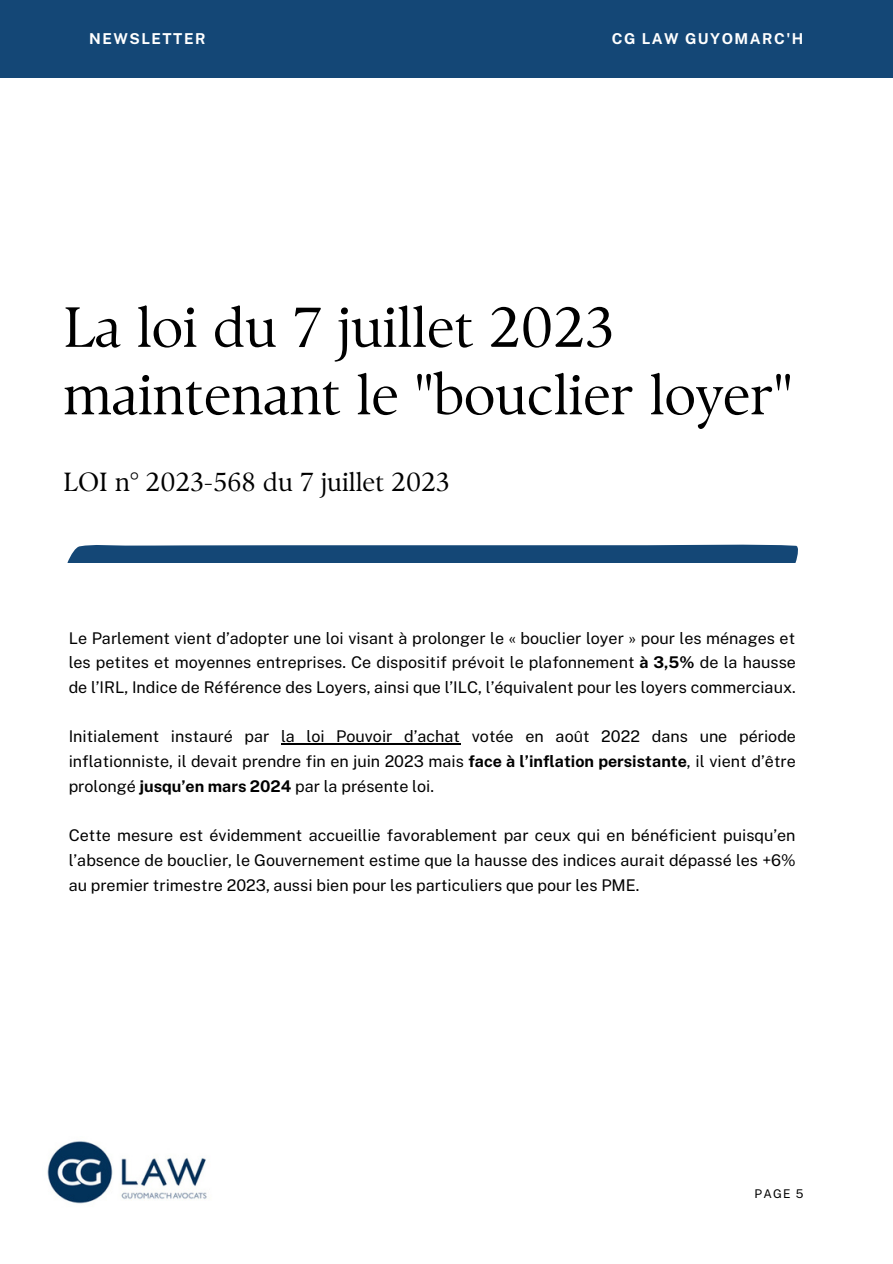
<style>
.page{position:relative;width:893px;height:1264px;background:#fff}
.page>*{position:absolute;margin:0;border:0;box-sizing:border-box;transform-origin:0 0}
.t1{font:56.55px/67.5px "TY Serif D";color:#000}
.t2{font:26.25px "TY Serif D";color:#000}
.t3{font:16.2px/24.8px "Public Sans";color:#000;text-align:justify}
.t4{font:700 15px "Public Sans";letter-spacing:.1em;color:#fff}
.t5{font:12px "Public Sans";color:#000}
.s1{font-weight:700}
</style>
<div class="page">
<div style="left:0;top:0;width:892px;height:77px;background:#144776"></div>
<img style="left:47px;top:1141px;width:160px;height:63px">
<hr style="left:281px;top:743px;width:179px;height:1px;background:#000">
<svg style="left:67px;top:544px;width:731px;height:18px;background:#255580"></svg>
<p class="t4" style="left:89px;top:30px;width:118px">NEWSLETTER</p>
<p class="t4" style="left:612px;top:30px;width:193px">CG LAW GUYOMARC'H</p>
<p class="t1" style="left:64px;top:293px;width:730px">La loi du 7 juillet 2023 maintenant le "bouclier loyer"</p>
<p class="t2" style="left:64px;top:466px;width:387px">LOI n° 2023-568 du 7 juillet 2023</p>
<p class="t3" style="left:69px;top:625px;width:728px">Le Parlement vient d’adopter une loi visant à prolonger le « bouclier loyer » pour les ménages et les petites et moyennes entreprises. Ce dispositif prévoit le plafonnement <span class="s1">à 3,5%</span> de la hausse de l’IRL, Indice de Référence des Loyers, ainsi que l’ILC, l’équivalent pour les loyers commerciaux.</p>
<p class="t3" style="left:69px;top:724px;width:728px">Initialement instauré par la loi Pouvoir d’achat votée en août 2022 dans une période inflationniste, il devait prendre fin en juin 2023 mais <span class="s1">face à l’inflation persistante</span>, il vient d’être prolongé <span class="s1">jusqu’en mars 2024</span> par la présente loi.</p>
<p class="t3" style="left:69px;top:823px;width:728px">Cette mesure est évidemment accueillie favorablement par ceux qui en bénéficient puisqu’en l’absence de bouclier, le Gouvernement estime que la hausse des indices aurait dépassé les +6% au premier trimestre 2023, aussi bien pour les particuliers que pour les PME.</p>
<p class="t5" style="left:754px;top:1186px;width:50px">PAGE 5</p>
</div>
